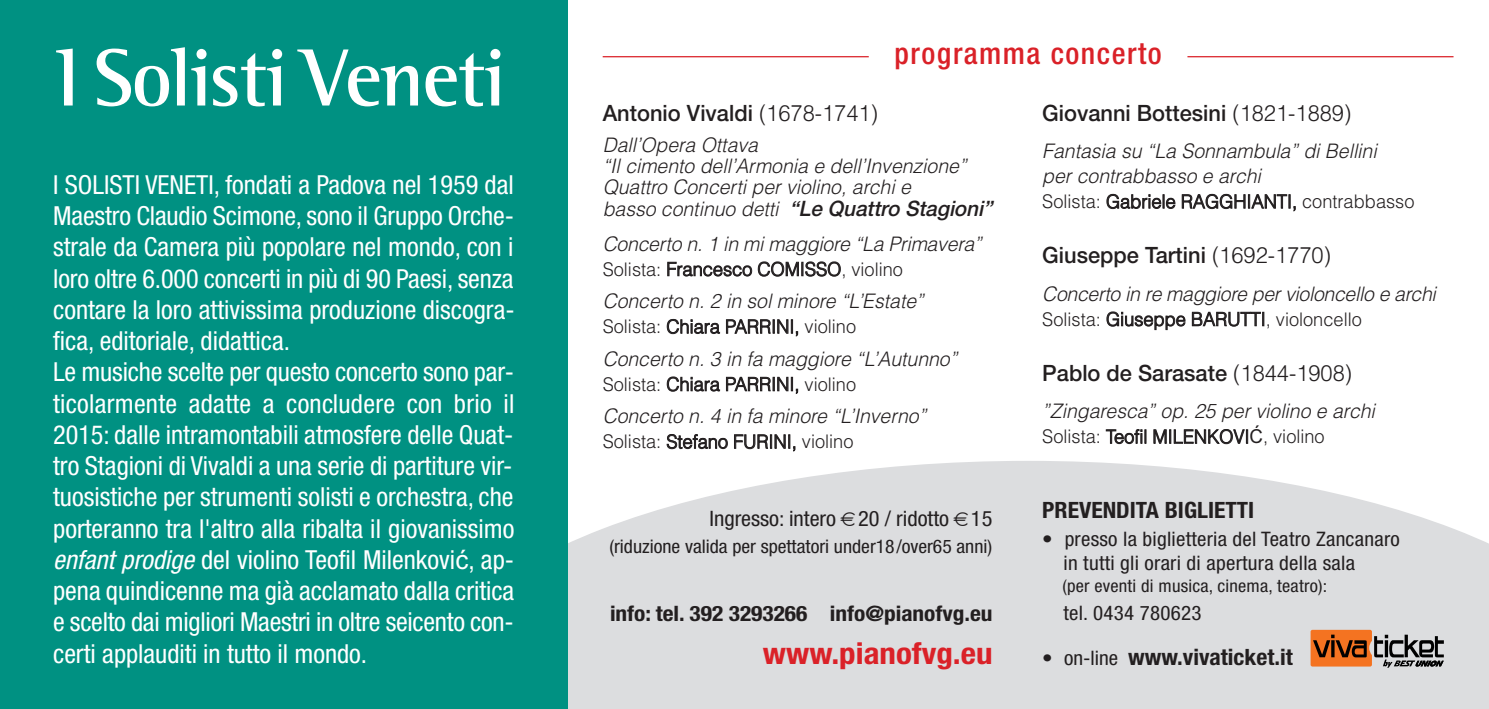
<style>
.page{position:relative;width:1489px;height:709px;background:#fff}
.page>*{position:absolute;margin:0;border:0;box-sizing:border-box;transform-origin:0 0}
.t1{font:500 condensed 30px "Helvetica Neue";letter-spacing:.05em;color:#da2128}
.t2{font:700 condensed 30px "Helvetica Neue";color:#da2128;scale:1.1 1}
.t3{font:condensed 26.25px/31.2px "Helvetica Neue";color:#fff}
.t4{font:500 22.5px "Helvetica Neue";color:#231f20}
.t5{font:700 condensed 22.5px "Helvetica Neue";color:#231f20;scale:1.05 1}
.t6{font:italic 500 21.25px "Helvetica Neue";color:#231f20}
.t7{font:700 condensed 21.25px "Helvetica Neue";color:#231f20;scale:1.1 1}
.t8{font:condensed 21.25px "Helvetica Neue";color:#231f20;scale:1.05 1}
.t9{font:italic 300 20px/21.2px "Helvetica";color:#231f20}
.t10{font:condensed 20px/23.2px "Helvetica Neue";letter-spacing:.01em;color:#231f20;scale:1.05 1}
.t11{font:300 18.75px "Helvetica";color:#231f20}
.t12{font:condensed 18.75px "Helvetica Neue";color:#231f20;scale:1.05 1}
.t13{font:condensed 17.5px "Helvetica Neue";letter-spacing:.01em;color:#231f20;scale:1.05 1}
.s1{font-style:italic}
.s2{font-family:"Arial";font-stretch:normal;font-size:26.75px}
.s3{font-family:"Helvetica";font-weight:300}
.s4{font-family:"Helvetica";font-weight:300;font-size:20px}
.s5{font-family:"Arial Unicode MS";font-weight:400;font-size:19.25px}
.s6{font-weight:200;font-style:italic;font-stretch:normal}
.s7{font-weight:200;font-style:italic;font-stretch:normal;font-size:20px}
.s8{font-weight:400;font-size:20px}
</style>
<div class="page">
<svg style="left:567px;top:461px;width:921px;height:248px;background:#dfe0e2"></svg>
<svg style="left:667px;top:261px;width:173px;height:16px"></svg>
<svg style="left:666px;top:319px;width:54px;height:15px"></svg>
<svg style="left:726px;top:319px;width:72px;height:17px"></svg>
<svg style="left:666px;top:376px;width:54px;height:16px"></svg>
<svg style="left:726px;top:377px;width:72px;height:17px"></svg>
<svg style="left:666px;top:434px;width:62px;height:15px"></svg>
<svg style="left:734px;top:434px;width:61px;height:17px"></svg>
<svg style="left:1106px;top:194px;width:69px;height:15px"></svg>
<svg style="left:1181px;top:194px;width:114px;height:17px"></svg>
<svg style="left:1106px;top:311px;width:79px;height:19px"></svg>
<svg style="left:1191px;top:312px;width:72px;height:15px"></svg>
<svg style="left:1105px;top:429px;width:41px;height:15px"></svg>
<svg style="left:1153px;top:429px;width:94px;height:16px"></svg>
<svg style="left:1310px;top:630px;width:133px;height:37px;background:#a5785b"></svg>
<div style="left:0;top:0;width:567px;height:709px;background:#009182"></div>
<svg style="left:56px;top:49px;width:17px;height:56px"></svg>
<svg style="left:97px;top:47px;width:88px;height:59px"></svg>
<svg style="left:191px;top:49px;width:15px;height:56px"></svg>
<svg style="left:213px;top:49px;width:69px;height:57px"></svg>
<svg style="left:297px;top:49px;width:121px;height:57px"></svg>
<svg style="left:425px;top:49px;width:75px;height:57px"></svg>
<hr style="left:602px;top:56px;width:266px;height:1px;background:#da2128">
<hr style="left:1187px;top:56px;width:266px;height:1px;background:#da2128">
<svg style="left:840px;top:512px;width:14px;height:13px"></svg>
<svg style="left:953px;top:512px;width:14px;height:13px"></svg>
<p class="t3" style="left:53px;top:171px;width:463px">I SOLISTI VENETI, fondati a Padova nel 1959 dal Maestro Claudio Scimone, sono il Gruppo Orche&shy;strale da Camera più popolare nel mondo, con i loro oltre 6.000 concerti in più di 90 Paesi, senza contare la loro attivissima produzione discogra&shy;fica, editoriale, didattica.<br>Le musiche scelte per questo concerto sono par&shy;ticolarmente adatte a concludere con brio il 2015: dalle intramontabili atmosfere delle Quat&shy;tro Stagioni di Vivaldi a una serie di partiture vir&shy;tuosistiche per strumenti solisti e orchestra, che porteranno tra l'altro alla ribalta il giovanissimo <span class="s1">enfant prodige</span>del violino Teofil Milenkovi<span class="s2">ć</span>, ap&shy;pena quindicenne ma già acclamato dalla critica e scelto dai migliori Maestri in oltre seicento con&shy;certi applauditi in tutto il mondo.</p>
<p class="t1" style="left:894px;top:43px;width:269px">programma concerto</p>
<p class="t4" style="left:602px;top:105px;width:277px">Antonio Vivaldi <span class="s3">(1678-1741)</span></p>
<p class="t9" style="left:602px;top:136px;width:369px">Dall’Opera Ottava<br>“Il cimento dell’Armonia e dell’Invenzione”<br>Quattro Concerti per violino, archi e</p>
<p class="t6" style="left:602px;top:200px;width:395px"><span class="s4">basso continuo detti</span> “Le Quattro Stagioni”</p>
<p class="t9" style="left:602px;top:235px;width:384px">Concerto n. 1 in mi maggiore “La Primavera”</p>
<p class="t11" style="left:602px;top:262px;width:302px">Solista: Francesco COMISSO, violino</p>
<p class="t9" style="left:602px;top:292px;width:326px">Concerto n. 2 in sol minore “L’Estate”</p>
<p class="t11" style="left:602px;top:320px;width:255px">Solista: Chiara PARRINI, violino</p>
<p class="t9" style="left:602px;top:350px;width:360px">Concerto n. 3 in fa maggiore “L’Autunno”</p>
<p class="t11" style="left:602px;top:377px;width:255px">Solista: Chiara PARRINI, violino</p>
<p class="t9" style="left:602px;top:407px;width:329px">Concerto n. 4 in fa minore “L’Inverno”</p>
<p class="t11" style="left:602px;top:435px;width:252px">Solista: Stefano FURINI, violino</p>
<p class="t8" style="left:709px;top:510px;width:271px">Ingresso: intero 20 / ridotto 15</p>
<p class="t12" style="left:609px;top:540px;width:366px">(riduzione valida per spettatori under18/over65 anni)</p>
<p class="t7" style="left:610px;top:601px;width:349px">info: tel. 392 3293266 info@pianofvg.eu</p>
<p class="t2" style="left:762px;top:636px;width:210px">www.pianofvg.eu</p>
<p class="t4" style="left:1042px;top:105px;width:310px">Giovanni Bottesini <span class="s3">(1821-1889)</span></p>
<p class="t9" style="left:1042px;top:140px;width:340px;line-height:25px">Fantasia su “La Sonnambula” di Bellini per contrabbasso e archi</p>
<p class="t11" style="left:1042px;top:195px;width:373px">Solista: Gabriele RAGGHIANTI, contrabbasso</p>
<p class="t4" style="left:1042px;top:247px;width:290px">Giuseppe Tartini <span class="s3">(1692-1770)</span></p>
<p class="t9" style="left:1042px;top:285px;width:399px">Concerto in re maggiore pervioloncello e archi</p>
<p class="t11" style="left:1042px;top:312px;width:321px">Solista: Giuseppe BARUTTI, violoncello</p>
<p class="t4" style="left:1042px;top:365px;width:311px">Pablo de Sarasate <span class="s3">(1844-1908)</span></p>
<p class="t9" style="left:1042px;top:402px;width:338px">”Zingaresca” op. 25 per violino e archi</p>
<p class="t11" style="left:1042px;top:430px;width:284px">Solista: Teofil MILENKOVI<span class="s5">Ć</span>, violino</p>
<p class="t5" style="left:1042px;top:496px;width:203px">PREVENDITA BIGLIETTI</p>
<p class="t10" style="left:1063px;top:529px;width:322px;text-indent:-21px"><span class="s6">•</span> presso la biglietteria del Teatro Zancanaro in tutti gli orari di apertura della sala</p>
<p class="t13" style="left:1062px;top:579px;width:254px">(per eventi di musica, cinema, teatro):</p>
<p class="t10" style="left:1063px;top:602px;width:133px">tel. 0434 780623</p>
<p class="t5" style="left:1042px;top:643px;width:240px"><span class="s7">•</span> <span class="s8">on-line</span> www.vivaticket.it</p>
</div>
